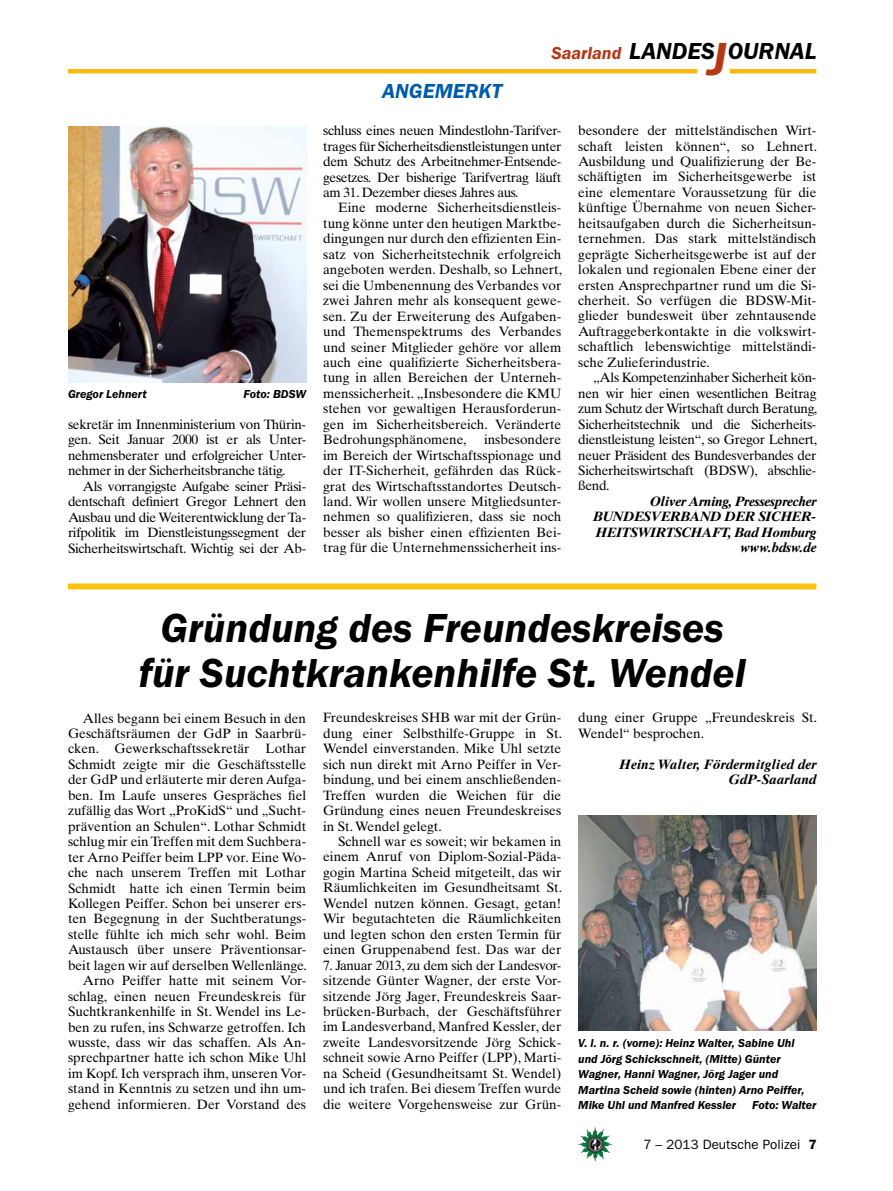
<style>
.page{position:relative;width:893px;height:1191px;background:#fff}
.page>*{position:absolute;margin:0;border:0;box-sizing:border-box;transform-origin:0 0}
.t1{font:italic 600 42px/45px "Franklin Gothic Itc T";color:#000;text-align:center}
.t2{font:italic 600 24px "Franklin Gothic Itc T";color:#000}
.t3{font:italic 600 21px "Franklin Gothic Itc T";color:#005baa}
.t4{font:italic 600 18px "Franklin Gothic Itc T";color:#b33916}
.t5{font:13.5px/15.5px "Times Ten";color:#000;text-align:justify}
.t6{font:italic 700 13.5px/15.5px "Times Ten";letter-spacing:-.025em;color:#000;text-align:right}
.t7{font:italic 700 13.5px/15.5px "Times Ten";color:#000;text-align:right}
.t8{font:13.5px "Franklin Gothic";color:#000}
.t9{font:italic 600 12px/15.5px "Franklin Gothic Itc T";color:#000}
.s1{font-size:48px;color:#b33916}
.s2{font-weight:600}
</style>
<div class="page">
<img style="left:578px;top:1127px;width:17px;height:25px">
<hr style="left:730px;top:69px;width:86px;height:4px;background:#fdb913">
<hr style="left:68px;top:69px;width:629px;height:4px;background:#fdb913">
<img style="left:68px;top:126px;width:238px;height:256px">
<div style="left:68px;top:583px;width:748px;height:6px;background:#ffc20e"></div>
<img style="left:578px;top:815px;width:238px;height:215px">
<p class="t9" style="left:68px;top:386px;width:80px">Gregor Lehnert</p>
<p class="t9" style="left:244px;top:386px;width:64px">Foto: BDSW</p>
<p class="t5" style="left:68px;top:416px;width:240px">sekretär im Innenministerium von Thürin&shy;gen. Seit Januar 2000 ist er als Unter&shy;nehmensberater und erfolgreicher Unter&shy;nehmer in der Sicherheitsbranche tätig.</p>
<p class="t5" style="left:68px;top:478px;width:240px;text-indent:15px">Als vorrangigste Aufgabe seiner Präsi&shy;dentschaft definiert Gregor Lehnert den Ausbau und die Weiterentwicklung der Ta&shy;rifpolitik im Dienstleistungssegment der Sicherheitswirtschaft. Wichtig sei der Ab-</p>
<h3 class="t3" style="left:382px;top:79px;width:28px">Angemer</h3>
<h3 class="t3" style="left:479px;top:79px;width:25px">kt</h3>
<h3 class="t4" style="left:551px;top:42px;width:71px">Saarland</h3>
<h2 class="t2" style="left:629px;top:37px;width:189px">LANDES<span class="s1">J</span>OURNAL</h2>
<p class="t5" style="left:323px;top:123px;width:240px">schluss eines neuen Mindestlohn-Tarifver&shy;trages für Sicherheitsdienstleistungen unter dem Schutz des Arbeitnehmer-Entsende&shy;gesetzes. Der bisherige Tarifvertrag läuft am 31. Dezember dieses Jahres aus.</p>
<p class="t5" style="left:323px;top:200px;width:240px;text-indent:15px">Eine moderne Sicherheitsdienstleis&shy;tung könne unter den heutigen Marktbe&shy;dingungen nur durch den effizienten Ein&shy;satz von Sicherheitstechnik erfolgreich angeboten werden. Deshalb, so Lehnert, sei die Umbenennung des Verbandes vor zwei Jahren mehr als konsequent gewe&shy;sen. Zu der Erweiterung des Aufgaben&shy;und Themenspektrums des Verbandes und seiner Mitglieder gehöre vor allem auch eine qualifizierte Sicherheitsbera&shy;tung in allen Bereichen der Unterneh&shy;menssicherheit. „Insbesondere die KMU stehen vor gewaltigen Herausforderun&shy;gen im Sicherheitsbereich. Veränderte Bedrohungsphänomene,</p>
<p class="t5" style="left:323px;top:432px;width:240px;text-indent:161px">insbesondere im Bereich der Wirtschaftsspionage und der IT-Sicherheit, gefährden das Rück&shy;grat des Wirtschaftsstandortes Deutsch&shy;land. Wir wollen unsere Mitgliedsunter&shy;nehmen so qualifizieren, dass sie noch besser als bisher einen effizienten Bei&shy;trag für die Unternehmenssicherheit ins-</p>
<p class="t5" style="left:578px;top:123px;width:240px">besondere der mittelständischen Wirt&shy;schaft leisten können“, so Lehnert.<br>Ausbildung und Qualifizierung der Be&shy;schäftigten im Sicherheitsgewerbe ist eine elementare Voraussetzung für die künftige Übernahme von neuen Sicher&shy;heitsaufgaben durch die Sicherheitsun&shy;ternehmen. Das stark mittelständisch geprägte Sicherheitsgewerbe ist auf der lokalen und regionalen Ebene einer der ersten Ansprechpartner rund um die Si&shy;cherheit. So verfügen die BDSW-Mit&shy;glieder bundesweit über zehntausende Auftraggeberkontakte in die volkswirt&shy;schaftlich lebenswichtige mittelständi&shy;sche Zulieferindustrie.</p>
<p class="t5" style="left:578px;top:370px;width:240px;text-indent:15px">„Als Kompetenzinhaber Sicherheit kön&shy;nen wir hier einen wesentlichen Beitrag zum Schutz der Wirtschaft durch Beratung, Sicherheitstechnik und die Sicherheits&shy;dienstleistung leisten“, so Gregor Lehnert, neuer Präsident des Bundesverbandes der Sicherheitswirtschaft (BDSW), abschlie&shy;ßend.</p>
<p class="t6" style="left:593px;top:493px;width:225px">Oliver Arning, Pressesprecher<br>BUNDESVERBAND DER SICHER-<br>HEITSWIRTSCHAFT, Bad Homburg www.bdsw.de</p>
<h1 class="t1" style="left:139px;top:605px;width:608px">Gründung des Freundeskreises für Suchtkrankenhilfe St. Wendel</h1>
<p class="t5" style="left:68px;top:710px;width:240px;text-align:right">Alles begann bei einem Besuch in den Geschäftsräumen der GdP in Saarbrü&shy;cken. Gewerkschaftssekretär Lothar Schmidt zeigte mir die Geschäftsstelle der GdP und erläuterte mir deren Aufga&shy;ben. Im Laufe unseres Gespräches fiel zufällig das Wort „ProKidS“ und „Sucht&shy;prävention an Schulen“. Lothar Schmidt schlug mir ein Treffen mit dem Suchbera&shy;ter Arno Peiffer beim LPP vor. Eine Wo&shy;che nach unserem Treffen mit Lothar Schmidt hatte ich einen Termin beim Kollegen Peiffer. Schon bei unserer ers&shy;ten Begegnung in der Suchtberatungs&shy;stelle fühlte ich mich sehr wohl. Beim Austausch über unsere Präventionsar&shy;beit lagen wir auf derselben Wellenlänge.<br>Arno Peiffer hatte mit seinem Vor&shy;schlag, einen neuen Freundeskreis für Suchtkrankenhilfe in St. Wendel ins Le&shy;ben zu rufen, ins Schwarze getroffen. Ich wusste, dass wir das schaffen. Als An&shy;sprechpartner hatte ich schon Mike Uhl im Kopf. Ich versprach ihm, unseren Vor&shy;stand in Kenntnis zu setzen und ihn um&shy;gehend informieren. Der Vorstand des</p>
<p class="t5" style="left:323px;top:710px;width:240px">Freundeskreises SHB war mit der Grün&shy;dung einer Selbsthilfe-Gruppe in St.<br>Wendel einverstanden. Mike Uhl setzte sich nun direkt mit Arno Peiffer in Ver&shy;bindung, und bei einem anschließenden-Treffen wurden die Weichen für die Gründung eines neuen Freundeskreises in St. Wendel gelegt.</p>
<p class="t5" style="left:578px;top:710px;width:240px">dung einer Gruppe „Freundeskreis St.<br>Wendel“ besprochen.</p>
<p class="t7" style="left:619px;top:756px;width:198px">Heinz Walter, Fördermitglied der<br>GdP-Saarland</p>
<p class="t5" style="left:323px;top:833px;width:240px;text-indent:15px">Schnell war es soweit; wir bekamen in einem Anruf von Diplom-Sozial-Päda&shy;gogin Martina Scheid mitgeteilt, das wir Räumlichkeiten im Gesundheitsamt St.<br>Wendel nutzen können. Gesagt, getan!<br>Wir begutachteten die Räumlichkeiten und legten schon den ersten Termin für einen Gruppenabend fest. Das war der</p>
<p class="t5" style="left:323px;top:957px;width:240px">7. Januar 2013, zu dem sich der Landesvor&shy;sitzende Günter Wagner, der erste Vor&shy;sitzende Jörg Jager, Freundeskreis Saar&shy;brücken-Burbach, der Geschäftsführer im Landesverband, Manfred Kessler, der zweite Landesvorsitzende Jörg Schick&shy;schneit sowie Arno Peiffer (LPP), Marti&shy;na Scheid (Gesundheitsamt St. Wendel) und ich trafen. Bei diesem Treffen wurde die weitere Vorgehensweise zur Grün-</p>
<p class="t9" style="left:578px;top:1035px;width:228px">V. l. n. r. (vorne): Heinz Walter, Sabine Uhl und Jörg Schickschneit, (Mitte) Günter Wagner, Hanni Wagner, Jörg Jager und Martina Scheid sowie (hinten) Arno Peiffer, Mike Uhl und Manfred Kessler</p>
<p class="t9" style="left:752px;top:1097px;width:66px">Foto: Walter</p>
<p class="t8" style="left:643px;top:1136px;width:175px">7 – 2013 Deutsche Polizei <span class="s2">7</span></p>
</div>
